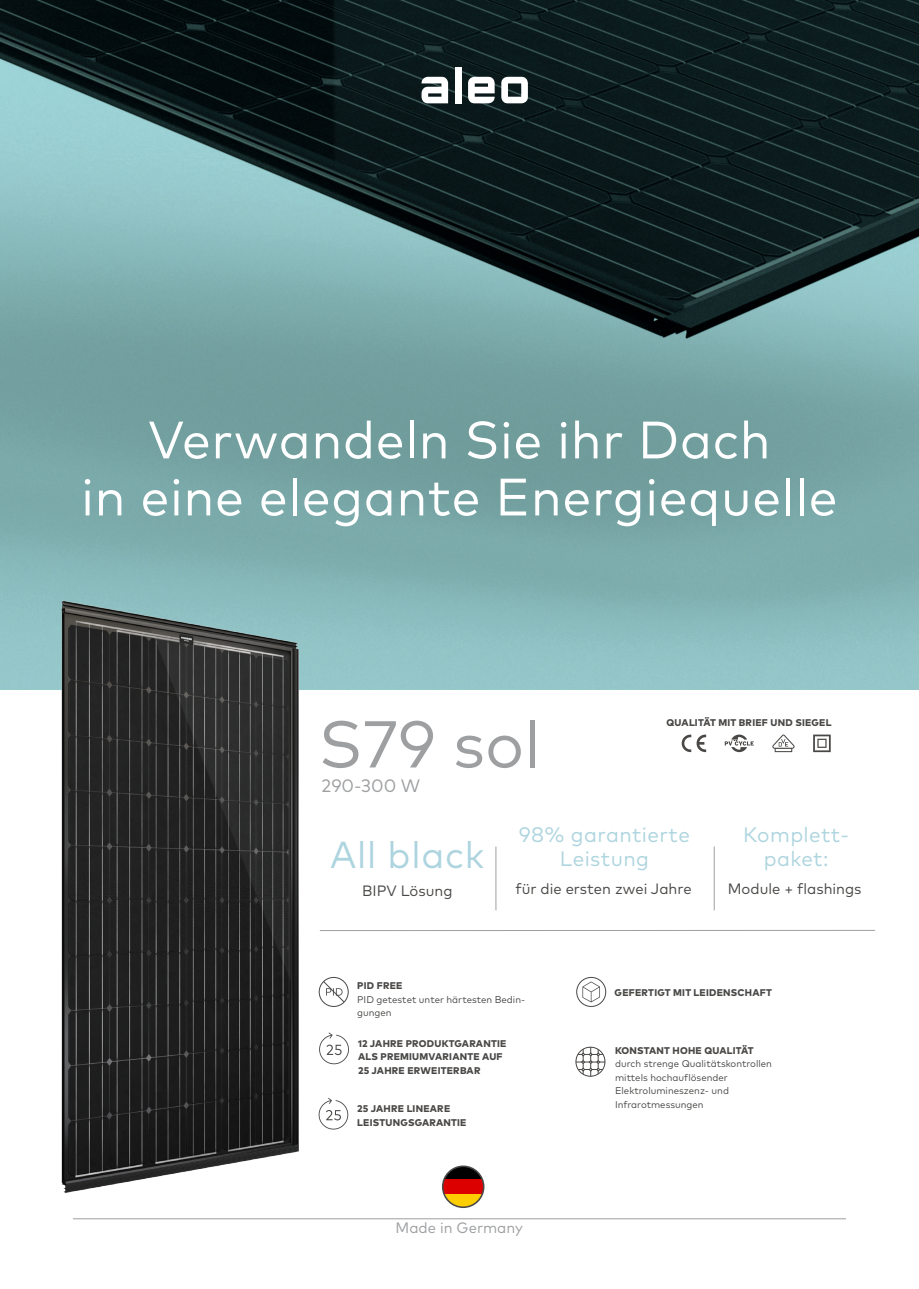
<style>
.page{position:relative;width:919px;height:1289px;background:#fff}
.page>*{position:absolute;margin:0;border:0;box-sizing:border-box;transform-origin:0 0}
.t1{font:66px "Mark Pro";color:#9d9fa1}
.t2{font:52.5px/57px "Mark Pro";letter-spacing:.01em;color:#fff;text-align:center}
.t3{font:37.5px "Mark Pro";letter-spacing:.02em;color:#aed5df}
.t4{font:21px/24px "Mark Pro";letter-spacing:.02em;color:#aed5df;text-align:center}
.t5{font:18px "Mark Pro";color:#9d9fa1}
.t6{font:15px "Mark Pro";color:#4a4846}
.t7{font:15px "Mark Pro";color:#9d9fa1}
.t8{font:800 9.75px/13.5px "Mark Pro";letter-spacing:.025em;color:#4a4846}
.t9{font:9.75px/13.5px "Mark Pro";color:#4a4846}
</style>
<div class="page">
<img style="left:0;top:0;width:918px;height:689px">
<svg style="left:421px;top:77px;width:27px;height:26px"></svg>
<div style="left:454px;top:67px;width:7px;height:36px;background:#fff"></div>
<svg style="left:468px;top:77px;width:26px;height:26px"></svg>
<svg style="left:501px;top:77px;width:27px;height:26px"></svg>
<svg style="left:445px;top:1168px;width:38px;height:11px"></svg>
<svg style="left:443px;top:1193px;width:40px;height:14px"></svg>
<div style="left:442px;top:1179px;width:41px;height:14px;background:#d00"></div>
<div style="left:442px;top:1165px;width:42px;height:42px;border:2px solid #4a4846;border-radius:50%"></div>
<hr style="left:73px;top:1218px;width:773px;height:1px;background:#9d9fa1">
<hr style="left:320px;top:930px;width:555px;height:1px;background:#9d9fa1">
<svg style="left:318px;top:1098px;width:30px;height:31px"></svg>
<div style="left:319px;top:977px;width:29px;height:29px;border:1px solid #4a4846;border-radius:50%"></div>
<svg style="left:322px;top:980px;width:23px;height:22px"></svg>
<svg style="left:681px;top:734px;width:25px;height:18px"></svg>
<svg style="left:724px;top:734px;width:29px;height:18px"></svg>
<svg style="left:772px;top:734px;width:22px;height:18px"></svg>
<svg style="left:813px;top:734px;width:17px;height:18px"></svg>
<hr style="left:714px;top:846px;width:1px;height:64px;background:#9d9fa1">
<hr style="left:495px;top:846px;width:1px;height:64px;background:#9d9fa1">
<div style="left:576px;top:977px;width:30px;height:29px;border:1px solid #4a4846;border-radius:50%"></div>
<svg style="left:582px;top:981px;width:18px;height:21px"></svg>
<img style="left:37px;top:586px;width:276px;height:607px">
<svg style="left:577px;top:1048px;width:28px;height:28px"></svg>
<div style="left:575px;top:1046px;width:30px;height:30px;border:1px solid #4a4846;border-radius:50%"></div>
<svg style="left:319px;top:1032px;width:30px;height:32px"></svg>
<h2 class="t2" style="left:81px;top:407px;width:758px">Verwandeln Sie ihr Dach<br>in eine elegante Energiequelle</h2>
<h1 class="t1" style="left:318px;top:694px;width:223px">S79 sol</h1>
<h3 class="t5" style="left:321px;top:771px;width:100px">290-300 W</h3>
<p class="t8" style="left:666px;top:715px;width:166px">QUALITÄT MIT BRIEF UND SIEGEL</p>
<h3 class="t3" style="left:330px;top:827px;width:156px">All black</h3>
<h3 class="t6" style="left:362px;top:879px;width:92px">BIPV Lösung</h3>
<h3 class="t4" style="left:518px;top:821px;width:173px">98% garantierte<br>Leistung</h3>
<h3 class="t6" style="left:515px;top:877px;width:177px">für die ersten zwei Jahre</h3>
<h3 class="t4" style="left:743px;top:821px;width:108px">Komplett&shy;paket:</h3>
<h3 class="t6" style="left:727px;top:877px;width:135px">Module + flashings</h3>
<p class="t8" style="left:357px;top:978px;width:47px">PID FREE</p>
<p class="t9" style="left:357px;top:991px;width:169px">PID getestet unter härtesten Bedin&shy;gungen</p>
<p class="t8" style="left:358px;top:1035px;width:150px">12 JAHRE PRODUKTGARANTIE<br>ALS PREMIUMVARIANTE AUF<br>25 JAHRE ERWEITERBAR</p>
<p class="t8" style="left:357px;top:1101px;width:111px">25 JAHRE LINEARE<br>LEISTUNGSGARANTIE</p>
<h3 class="t7" style="left:395px;top:1216px;width:129px">Made in Germany</h3>
<p class="t8" style="left:614px;top:984px;width:159px">GEFERTIGT MIT LEIDENSCHAFT</p>
<p class="t8" style="left:615px;top:1042px;width:140px">KONSTANT HOHE QUALITÄT</p>
<p class="t9" style="left:615px;top:1056px;width:158px">durch strenge Qualitätskontrollen mittels hochauflösender<br>Elektrolumineszenz- und<br>Infrarotmessungen</p>
</div>
